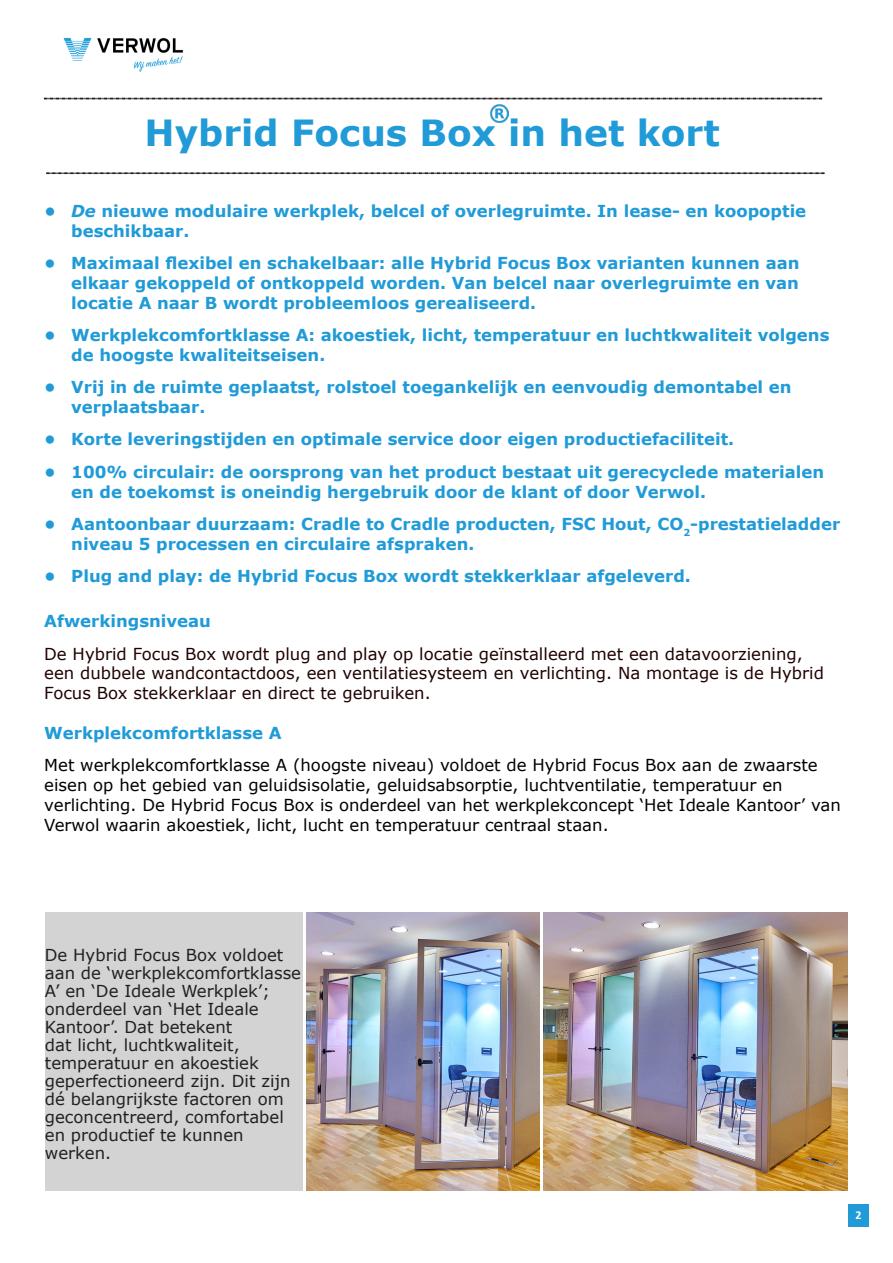
<style>
.page{position:relative;width:893px;height:1263px;background:#fff}
.page>*{position:absolute;margin:0;border:0;box-sizing:border-box;transform-origin:0 0}
.t1{font:700 36px "Verdana";color:#209bd8}
.t2{font:700 16.5px/19.8px "Verdana";color:#209bd8}
.t3{font:16.5px/19.8px "Verdana";color:#000}
.t4{font:16.5px/18px "Verdana";color:#231f20}
.t5{font:16.5px/19.8px "Verdana";color:#200000}
.t6{font:700 12px "Calibri";color:#fff}
.s1{font-style:italic}
</style>
<div class="page">
<svg style="left:44px;top:98px;width:778px;height:1px"></svg>
<svg style="left:46px;top:173px;width:778px;height:1px"></svg>
<div style="left:848px;top:1204px;width:21px;height:23px;background:#209bd8"></div>
<img style="left:63px;top:37px;width:120px;height:35px">
<img style="left:490px;top:105px;width:18px;height:18px">
<img style="left:307px;top:912px;width:233px;height:279px">
<div style="left:45px;top:912px;width:258px;height:279px;background:#d3d3d3"></div>
<img style="left:543px;top:912px;width:305px;height:279px">
<p class="t1" style="left:145px;top:107px;width:577px">Hybrid Focus Box in het kort</p>
<p class="t2" style="left:71px;top:201px;width:736px;text-indent:-27px"><span class="s1">• De</span> nieuwe modulaire werkplek, belcel of overlegruimte. In lease- en koopoptie beschikbaar.</p>
<p class="t2" style="left:71px;top:253px;width:730px;text-align:justify;text-indent:-27px">• Maximaal flexibel en schakelbaar: alle Hybrid Focus Box varianten kunnen aan elkaar gekoppeld of ontkoppeld worden. Van belcel naar overlegruimte en van locatie A naar B wordt probleemloos gerealiseerd.</p>
<p class="t2" style="left:71px;top:325px;width:760px;text-indent:-27px">• Werkplekcomfortklasse A: akoestiek, licht, temperatuur en luchtkwaliteit volgens de hoogste kwaliteitseisen.</p>
<p class="t2" style="left:71px;top:377px;width:722px;text-indent:-27px">• Vrij in de ruimte geplaatst, rolstoel toegankelijk en eenvoudig demontabel en verplaatsbaar.</p>
<p class="t2" style="left:44px;top:429px;width:691px">• Korte leveringstijden en optimale service door eigen productiefaciliteit.</p>
<p class="t2" style="left:71px;top:462px;width:754px;text-indent:-27px">• 100% circulair: de oorsprong van het product bestaat uit gerecyclede materialen en de toekomst is oneindig hergebruik door de klant of door Verwol.</p>
<p class="t2" style="left:71px;top:514px;width:770px;text-indent:-27px">• Aantoonbaar duurzaam: Cradle to Cradle producten, FSC Hout, CO<sub>2</sub>-prestatieladder niveau 5 processen en circulaire afspraken.</p>
<p class="t2" style="left:44px;top:566px;width:648px">• Plug and play: de Hybrid Focus Box wordt stekkerklaar afgeleverd.</p>
<p class="t2" style="left:44px;top:611px;width:168px">Afwerkingsniveau</p>
<p class="t5" style="left:44px;top:643px;width:760px">De Hybrid Focus Box wordt plug and play op locatie geïnstalleerd met een datavoorziening,</p>
<p class="t5" style="left:44px;top:663px;width:781px">een dubbele wandcontactdoos, een ventilatiesysteem en verlichting. Na montage is de Hybrid<br>Focus Box stekkerklaar en direct te gebruiken.</p>
<p class="t2" style="left:44px;top:723px;width:239px">Werkplekcomfortklasse A</p>
<p class="t3" style="left:44px;top:755px;width:798px">Met werkplekcomfortklasse A (hoogste niveau) voldoet de Hybrid Focus Box aan de zwaarste eisen op het gebied van geluidsisolatie, geluidsabsorptie, luchtventilatie, temperatuur en verlichting. De Hybrid Focus Box is onderdeel van het werkplekconcept ‘Het Ideale Kantoor’ van Verwol waarin akoestiek, licht, lucht en temperatuur centraal staan.</p>
<p class="t4" style="left:45px;top:946px;width:258px">De Hybrid Focus Box voldoet aan de ‘werkplekcomfortklasse<br>A’ en ‘De Ideale Werkplek’; onderdeel van ‘Het Ideale<br>Kantoor’. Dat betekent<br>dat licht, luchtkwaliteit, temperatuur en akoestiek geperfectioneerd zijn. Dit zijn dé belangrijkste factoren om geconcentreerd, comfortabel en productief te kunnen werken.</p>
<p class="t6" style="left:855px;top:1206px;width:8px">2</p>
</div>
